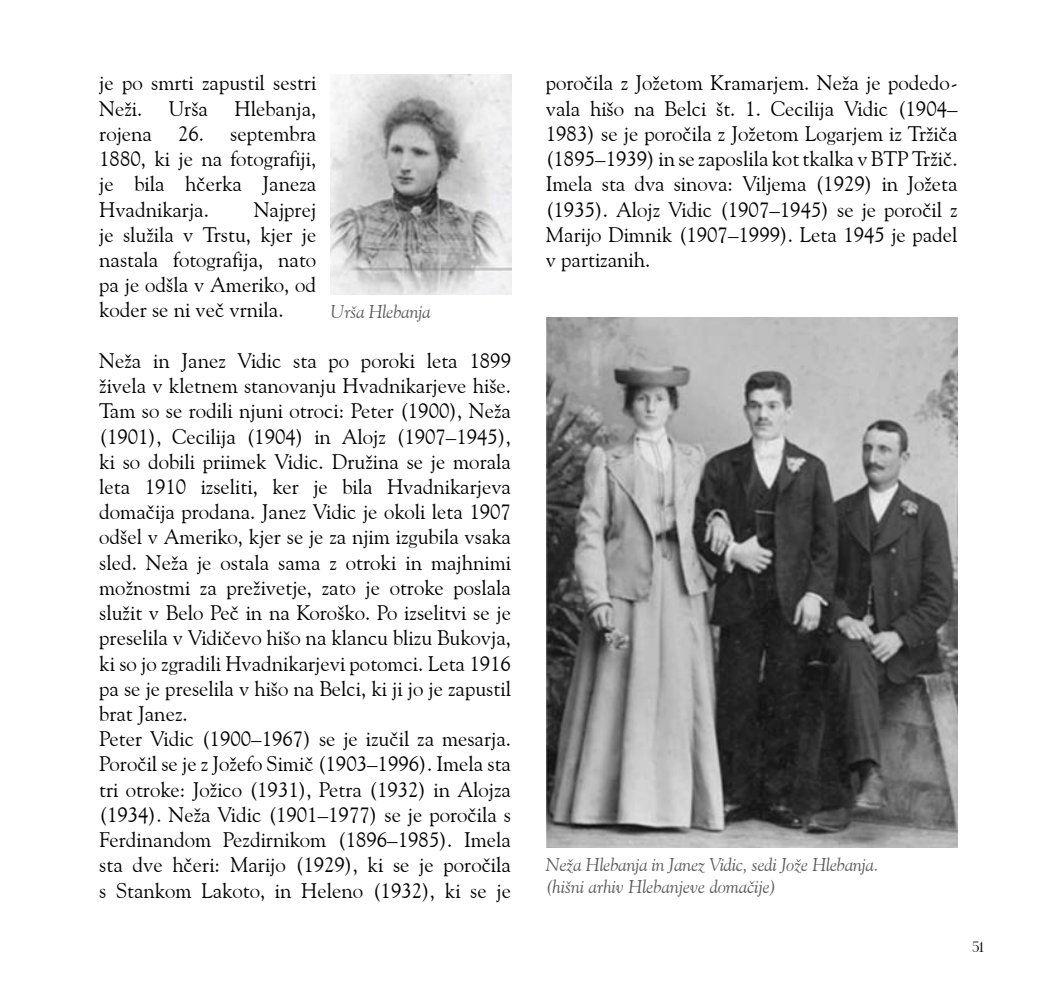
<style>
.page{position:relative;width:1042px;height:993px;background:#fff}
.page>*{position:absolute;margin:0;border:0;box-sizing:border-box;transform-origin:0 0}
.t1{font:21px/25.2px "Goudy Old Style BT";color:#000;text-align:justify}
.t2{font:italic 18.38px/22.1px "Goudy Old Style BT";letter-spacing:-.01em;color:#58595b}
.t3{font:17.5px "Fogtwo No 5";color:#000}
</style>
<div class="page">
<img style="left:546px;top:317px;width:411px;height:529px">
<img style="left:330px;top:74px;width:181px;height:220px">
<p class="t1" style="left:99px;top:70px;width:219px">je po smrti zapustil sestri<br>Neži.</p>
<p class="t1" style="left:99px;top:95px;width:219px;text-indent:135px">Hlebanja, rojena 26. septembra 1880, ki je na fotografiji, je bila hčerka Janeza Hvadnikarja.</p>
<p class="t1" style="left:169px;top:95px;width:41px">Urša</p>
<p class="t1" style="left:99px;top:196px;width:219px;text-indent:154px">Najprej je služila v Trstu, kjer je nastala fotografija, nato pa je odšla v Ameriko, od koder se ni več vrnila.</p>
<p class="t1" style="left:99px;top:347px;width:413px;text-align:left">Neža in Janez Vidic sta po poroki leta 1899 živela v kletnem stanovanju Hvadnikarjeve hiše.<br>Tam so se rodili njuni otroci: Peter (1900), Neža (1901), Cecilija (1904) in Alojz (1907–1945), ki so dobili priimek Vidic. Družina se je morala leta 1910 izseliti, ker je bila Hvadnikarjeva domačija prodana. Janez Vidic je okoli leta 1907 odšel v Ameriko, kjer se je za njim izgubila vsaka sled. Neža je ostala sama z otroki in majhnimi možnostmi za preživetje, zato je otroke poslala služit v Belo Peč in na Koroško. Po izselitvi se je preselila v Vidičevo hišo na klancu blizu Bukovja, ki so jo zgradili Hvadnikarjevi potomci. Leta 1916 pa se je preselila v hišo na Belci, ki ji jo je zapustil brat Janez.<br>Peter Vidic (1900–1967) se je izučil za mesarja.<br>Poročil se je z Jožefo Simič (1903–1996). Imela sta tri otroke: Jožico (1931), Petra (1932) in Alojza (1934). Neža Vidic (1901–1977) se je poročila s Ferdinandom Pezdirnikom (1896–1985). Imela sta dve hčeri: Marijo (1929), ki se je poročila s Stankom Lakoto, in Heleno (1932), ki se je</p>
<p class="t2" style="left:331px;top:300px;width:102px">Urša Hlebanja</p>
<p class="t1" style="left:546px;top:70px;width:413px">poročila z Jožetom Kramarjem. Neža je podedo&shy;vala hišo na Belci št. 1. Cecilija Vidic (1904– 1983) se je poročila z Jožetom Logarjem iz Tržiča (1895–1939) in se zaposlila kot tkalka v BTP Tržič.<br>Imela sta dva sinova: Viljema (1929) in Jožeta (1935). Alojz Vidic (1907–1945) se je poročil z Marijo Dimnik (1907–1999). Leta 1945 je padel v partizanih.</p>
<p class="t2" style="left:546px;top:852px;width:334px">Neža Hlebanja in Janez Vidic, sedi Jože Hlebanja. (hišni arhiv Hlebanjeve domačije)</p>
<p class="t3" style="left:972px;top:938px;width:13px">51</p>
</div>
